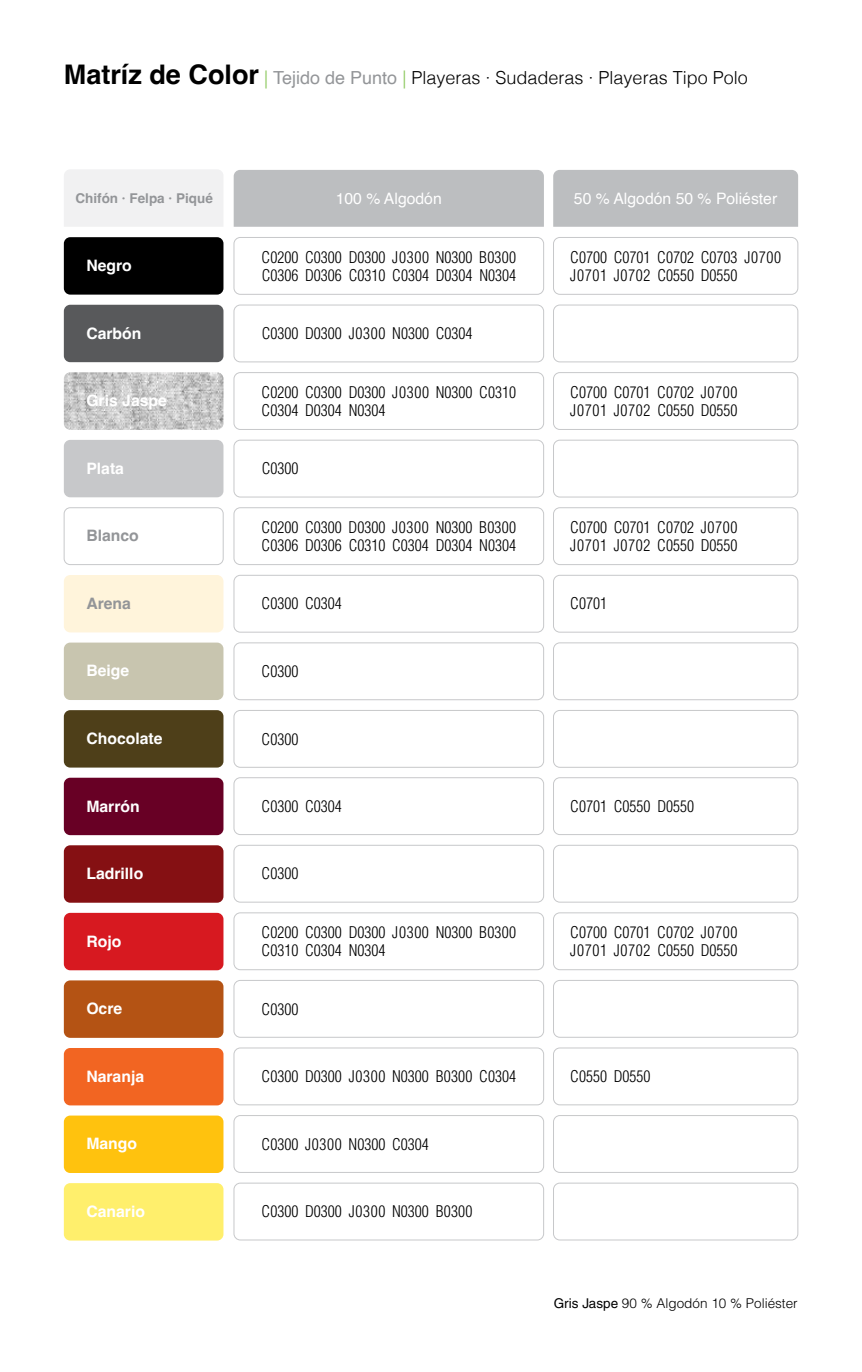
<style>
.page{position:relative;width:862px;height:1372px;background:#fff}
.page>*{position:absolute;margin:0;border:0;box-sizing:border-box;transform-origin:0 0}
.t1{font:300 18px "Helvetica";color:#000}
.t2{font:300 condensed 15.75px/18px "Helvetica LT Std";color:#000}
.t3{font:700 15.75px "Helvetica";color:#fff}
.t4{font:300 condensed 15.75px "Helvetica LT Std";letter-spacing:.02em;color:#000}
.t5{font:15.75px "Helvetica";color:#fff}
.t6{font:700 15.75px "Helvetica";color:#939598}
.t7{font:300 13.5px "Helvetica LT Std";color:#000}
.t8{font:700 13.5px "Helvetica";color:#939598}
.s1{font-weight:700;font-size:27px}
.s2{color:#8ac75b}
.s3{font-weight:400;color:#939598}
.s4{font-weight:400}
</style>
<div class="page">
<div style="left:64px;top:237px;width:159px;height:57px;background:#000;border-radius:6px"></div>
<div style="left:64px;top:305px;width:159px;height:57px;background:#58595b;border-radius:6px"></div>
<div style="left:64px;top:440px;width:159px;height:57px;background:#c7c8ca;border-radius:6px"></div>
<div style="left:64px;top:507px;width:159px;height:58px;border:1px solid #c7c8ca;border-radius:6px"></div>
<div style="left:64px;top:575px;width:159px;height:57px;background:#fff4db;border-radius:6px"></div>
<div style="left:64px;top:642px;width:159px;height:58px;background:#c8c5af;border-radius:6px"></div>
<div style="left:64px;top:710px;width:159px;height:57px;background:#4e3f19;border-radius:6px"></div>
<div style="left:64px;top:777px;width:159px;height:58px;background:#680025;border-radius:6px"></div>
<div style="left:64px;top:845px;width:159px;height:57px;background:#851013;border-radius:6px"></div>
<div style="left:64px;top:912px;width:159px;height:58px;background:#d71920;border-radius:6px"></div>
<div style="left:64px;top:980px;width:159px;height:57px;background:#b45314;border-radius:6px"></div>
<div style="left:64px;top:1047px;width:159px;height:58px;background:#f26522;border-radius:6px"></div>
<div style="left:64px;top:1115px;width:159px;height:57px;background:#ffc20e;border-radius:6px"></div>
<div style="left:64px;top:1182px;width:159px;height:58px;background:#ffef6c;border-radius:6px"></div>
<img style="left:64px;top:372px;width:159px;height:58px">
<div style="left:233px;top:170px;width:310px;height:57px;background:#bcbec0"></div>
<div style="left:553px;top:170px;width:244px;height:57px;background:#bcbec0"></div>
<div style="left:233px;top:237px;width:310px;height:57px;border:1px solid #c7c8ca;border-radius:6px"></div>
<div style="left:233px;top:980px;width:310px;height:57px;border:1px solid #c7c8ca;border-radius:6px"></div>
<div style="left:233px;top:372px;width:310px;height:58px;border:1px solid #c7c8ca;border-radius:6px"></div>
<div style="left:233px;top:845px;width:310px;height:57px;border:1px solid #c7c8ca;border-radius:6px"></div>
<div style="left:233px;top:642px;width:310px;height:58px;border:1px solid #c7c8ca;border-radius:6px"></div>
<div style="left:233px;top:1115px;width:310px;height:57px;border:1px solid #c7c8ca;border-radius:6px"></div>
<div style="left:233px;top:305px;width:310px;height:57px;border:1px solid #c7c8ca;border-radius:6px"></div>
<div style="left:233px;top:777px;width:310px;height:57px;border:1px solid #c7c8ca;border-radius:6px"></div>
<div style="left:233px;top:575px;width:310px;height:57px;border:1px solid #c7c8ca;border-radius:6px"></div>
<div style="left:233px;top:1047px;width:310px;height:58px;border:1px solid #c7c8ca;border-radius:6px"></div>
<div style="left:233px;top:440px;width:310px;height:57px;border:1px solid #c7c8ca;border-radius:6px"></div>
<div style="left:233px;top:912px;width:310px;height:57px;border:1px solid #c7c8ca;border-radius:6px"></div>
<div style="left:233px;top:710px;width:310px;height:57px;border:1px solid #c7c8ca;border-radius:6px"></div>
<div style="left:233px;top:1182px;width:310px;height:58px;border:1px solid #c7c8ca;border-radius:6px"></div>
<div style="left:553px;top:237px;width:244px;height:57px;border:1px solid #c7c8ca;border-radius:6px"></div>
<div style="left:553px;top:372px;width:244px;height:58px;border:1px solid #c7c8ca;border-radius:6px"></div>
<div style="left:553px;top:980px;width:244px;height:57px;border:1px solid #c7c8ca;border-radius:6px"></div>
<div style="left:553px;top:845px;width:244px;height:57px;border:1px solid #c7c8ca;border-radius:6px"></div>
<div style="left:553px;top:642px;width:244px;height:58px;border:1px solid #c7c8ca;border-radius:6px"></div>
<div style="left:553px;top:1115px;width:244px;height:57px;border:1px solid #c7c8ca;border-radius:6px"></div>
<div style="left:553px;top:305px;width:244px;height:57px;border:1px solid #c7c8ca;border-radius:6px"></div>
<div style="left:553px;top:777px;width:244px;height:57px;border:1px solid #c7c8ca;border-radius:6px"></div>
<div style="left:553px;top:575px;width:244px;height:57px;border:1px solid #c7c8ca;border-radius:6px"></div>
<div style="left:553px;top:1047px;width:244px;height:58px;border:1px solid #c7c8ca;border-radius:6px"></div>
<div style="left:553px;top:440px;width:244px;height:57px;border:1px solid #c7c8ca;border-radius:6px"></div>
<div style="left:553px;top:710px;width:244px;height:57px;border:1px solid #c7c8ca;border-radius:6px"></div>
<div style="left:553px;top:1182px;width:244px;height:58px;border:1px solid #c7c8ca;border-radius:6px"></div>
<div style="left:64px;top:170px;width:159px;height:57px;background:#f1f1f2"></div>
<div style="left:553px;top:507px;width:244px;height:58px;border:1px solid #c7c8ca;border-radius:6px"></div>
<div style="left:553px;top:912px;width:244px;height:57px;border:1px solid #c7c8ca;border-radius:6px"></div>
<div style="left:233px;top:507px;width:310px;height:58px;border:1px solid #c7c8ca;border-radius:6px"></div>
<p class="t1" style="left:64px;top:62px;width:685px"><span class="s1">Matríz de Color</span> <span class="s2">|</span> <span class="s3">Tejido de Punto</span> <span class="s2">|</span> Playeras · Sudaderas · Playeras Tipo Polo</p>
<p class="t8" style="left:75px;top:190px;width:139px">Chifón · Felpa · Piqué</p>
<p class="t5" style="left:335px;top:186px;width:107px">100 % Algodón</p>
<p class="t5" style="left:573px;top:186px;width:205px">50 % Algodón 50 % Poliéster</p>
<p class="t3" style="left:86px;top:256px;width:47px">Negro</p>
<p class="t2" style="left:261px;top:248px;width:256px">C0200 C0300 D0300 J0300 N0300 B0300<br>C0306 D0306 C0310 C0304 D0304 N0304</p>
<p class="t2" style="left:570px;top:248px;width:212px">C0700 C0701 C0702 C0703 J0700</p>
<p class="t4" style="left:570px;top:265px;width:169px">J0701 J0702 C0550 D0550</p>
<p class="t3" style="left:86px;top:323px;width:57px">Carbón</p>
<p class="t2" style="left:261px;top:324px;width:212px">C0300 D0300 J0300 N0300 C0304</p>
<p class="t3" style="left:86px;top:391px;width:82px">Gris Jaspe</p>
<p class="t2" style="left:261px;top:383px;width:256px">C0200 C0300 D0300 J0300 N0300 C0310<br>C0304 D0304 N0304</p>
<p class="t2" style="left:570px;top:383px;width:169px">C0700 C0701 C0702 J0700</p>
<p class="t4" style="left:570px;top:400px;width:169px">J0701 J0702 C0550 D0550</p>
<p class="t3" style="left:86px;top:458px;width:39px">Plata</p>
<p class="t2" style="left:261px;top:459px;width:38px">C0300</p>
<p class="t6" style="left:86px;top:526px;width:54px">Blanco</p>
<p class="t2" style="left:261px;top:518px;width:256px">C0200 C0300 D0300 J0300 N0300 B0300</p>
<p class="t2" style="left:261px;top:536px;width:256px">C0306 D0306 C0310 C0304 D0304 N0304</p>
<p class="t2" style="left:570px;top:518px;width:169px">C0700 C0701 C0702 J0700</p>
<p class="t4" style="left:570px;top:535px;width:169px">J0701 J0702 C0550 D0550</p>
<p class="t6" style="left:86px;top:593px;width:46px">Arena</p>
<p class="t2" style="left:261px;top:594px;width:82px">C0300 C0304</p>
<p class="t2" style="left:570px;top:594px;width:38px">C0701</p>
<p class="t3" style="left:86px;top:661px;width:44px">Beige</p>
<p class="t2" style="left:261px;top:662px;width:38px">C0300</p>
<p class="t3" style="left:86px;top:728px;width:78px">Chocolate</p>
<p class="t2" style="left:261px;top:729px;width:38px">C0300</p>
<p class="t3" style="left:86px;top:796px;width:55px">Marrón</p>
<p class="t2" style="left:261px;top:797px;width:82px">C0300 C0304</p>
<p class="t2" style="left:570px;top:797px;width:125px">C0701 C0550 D0550</p>
<p class="t3" style="left:86px;top:863px;width:58px">Ladrillo</p>
<p class="t2" style="left:261px;top:864px;width:38px">C0300</p>
<p class="t3" style="left:86px;top:931px;width:36px">Rojo</p>
<p class="t2" style="left:261px;top:923px;width:256px">C0200 C0300 D0300 J0300 N0300 B0300</p>
<p class="t2" style="left:261px;top:941px;width:125px">C0310 C0304 N0304</p>
<p class="t2" style="left:570px;top:923px;width:169px">C0700 C0701 C0702 J0700<br>J0701 J0702 C0550 D0550</p>
<p class="t3" style="left:86px;top:999px;width:37px">Ocre</p>
<p class="t2" style="left:261px;top:999px;width:38px">C0300</p>
<p class="t3" style="left:86px;top:1066px;width:59px">Naranja</p>
<p class="t2" style="left:261px;top:1067px;width:256px">C0300 D0300 J0300 N0300 B0300 C0304</p>
<p class="t2" style="left:570px;top:1067px;width:82px">C0550 D0550</p>
<p class="t3" style="left:86px;top:1134px;width:52px">Mango</p>
<p class="t2" style="left:261px;top:1134px;width:169px">C0300 J0300 N0300 C0304</p>
<p class="t3" style="left:86px;top:1201px;width:60px">Canario</p>
<p class="t2" style="left:261px;top:1202px;width:212px">C0300 D0300 J0300 N0300 B0300</p>
<p class="t7" style="left:553px;top:1294px;width:245px"><span class="s4">Gris Jaspe</span> 90 % Algodón 10 % Poliéster</p>
</div>
